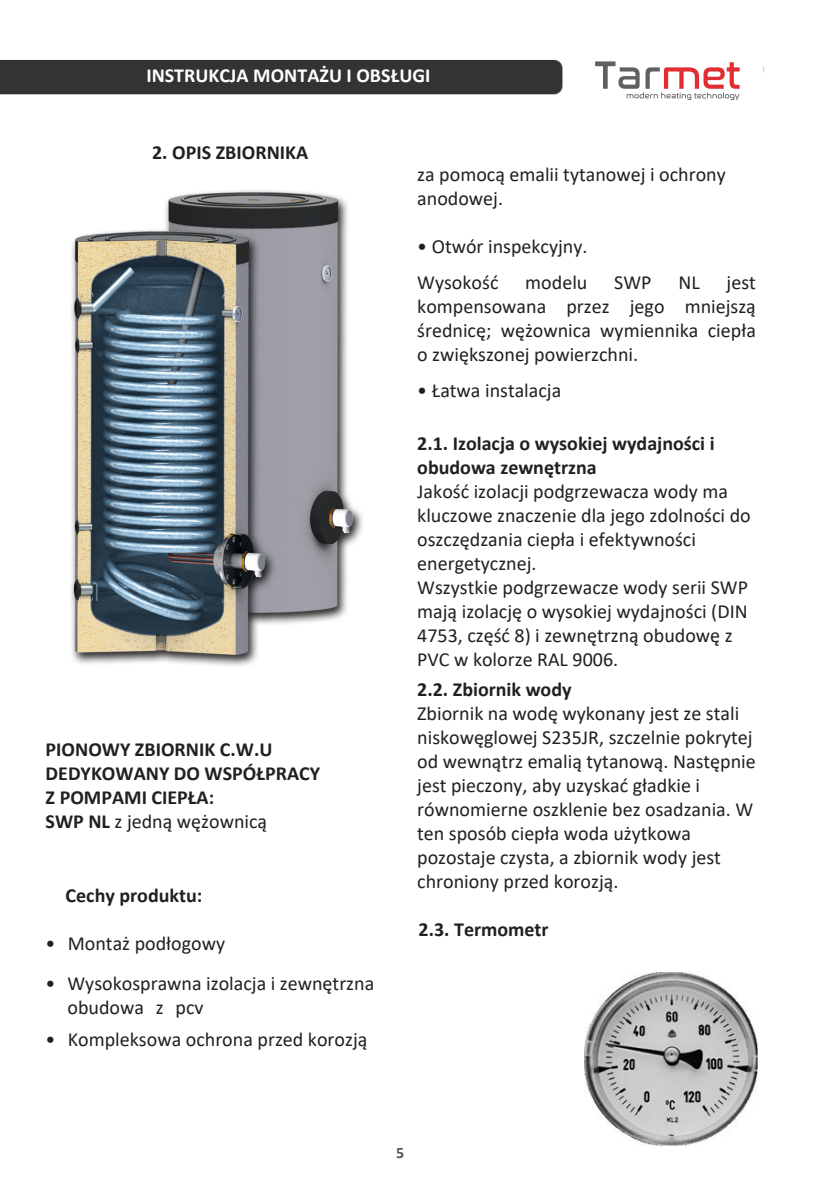
<style>
.page{position:relative;width:840px;height:1191px;background:#fff}
.page>*{position:absolute;margin:0;border:0;box-sizing:border-box;transform-origin:0 0}
.Нормален{font:20px/24px "Calibri";color:#231f20}
.Нормален-2{font:700 20px/24px "Calibri";color:#231f20}
.t1{font:700 20px "Calibri";color:#fff}
.t2{font:700 16px "Calibri";color:#57585a}
.s1{font-weight:400}
.s2{font-weight:700}
.s3{font-style:inherit}
</style>
<div class="page">
<img style="left:70px;top:190px;width:293px;height:476px">
<img style="left:0;top:59px;width:765px;height:36px">
<img style="left:574px;top:59px;width:188px;height:41px">
<img style="left:584px;top:972px;width:173px;height:173px">
<p class="t1" style="left:146px;top:61px;width:285px">INSTRUKCJA MONTAŻU I OBSŁUGI</p>
<p class="Нормален-2" style="left:152px;top:140px;width:157px">2. OPIS ZBIORNIKA</p>
<p class="Нормален-2" style="left:46px;top:737px;width:276px">PIONOWY ZBIORNIK C.W.U<br>DEDYKOWANY DO WSPÓŁPRACY<br>Z POMPAMI CIEPŁA:<br>SWP NL <span class="s1">z jedną wężownicą</span></p>
<p class="Нормален-2" style="left:66px;top:883px;width:138px">Cechy produktu:</p>
<p class="Нормален" style="left:46px;top:931px;width:181px">• Montaż podłogowy</p>
<p class="Нормален" style="left:67px;top:971px;width:308px;text-indent:-22px">• Wysokosprawna izolacja i zewnętrzna obudowa z pcv</p>
<p class="Нормален" style="left:46px;top:1027px;width:323px">• Kompleksowa ochrona przed korozją</p>
<p class="Нормален" style="left:417px;top:162px;width:310px">za pomocą emalii tytanowej i ochrony anodowej.</p>
<p class="Нормален" style="left:417px;top:235px;width:172px">• Otwór inspekcyjny.</p>
<p class="Нормален" style="left:417px;top:270px;width:83px">Wysokość</p>
<p class="Нормален" style="left:525px;top:270px;width:64px">modelu</p>
<p class="Нормален" style="left:614px;top:270px;width:39px">SWP</p>
<p class="Нормален" style="left:678px;top:270px;width:23px">NL</p>
<p class="Нормален" style="left:417px;top:270px;width:340px;text-align:justify;text-indent:309px">jest kompensowana przez jego mniejszą średnicę; wężownica wymiennika ciepła o zwiększonej powierzchni.</p>
<p class="Нормален" style="left:417px;top:379px;width:145px">• Łatwa instalacja</p>
<p class="Нормален" style="left:417px;top:430px;width:335px"><span class="s2">2.1. Izolacja o wysokiej wydajności i obudowa zewnętrzna<br></span>Jakość izolacji podgrzewacza wody ma kluczowe znaczenie dla jego zdolności do oszczędzania ciepła i efektywności energetycznej.<br>Wszystkie podgrzewacze wody serii SWP mają izolację o wysokiej wydajności (DIN<br>4753, część 8) i zewnętrzną obudowę z<br>PVC w kolorze RAL 9006.</p>
<p class="Нормален" style="left:417px;top:676px;width:340px"><span class="s2">2.2. Zbiornik wody<br></span>Zbiornik na wodę wykonany jest ze stali niskowęglowej S235JR, szczelnie pokrytej od wewnątrz emalią tytanową. Następnie jest pieczony, aby uzyskać gładkie i równomierne oszklenie bez osadzania. W ten sposób ciepła woda użytkowa pozostaje czysta, a zbiornik wody jest chroniony przed korozją.</p>
<p class="Нормален-2" style="left:418px;top:917px;width:131px">2.<span class="s3">3</span>. Termometr</p>
<p class="t2" style="left:396px;top:1141px;width:10px">5</p>
</div>
